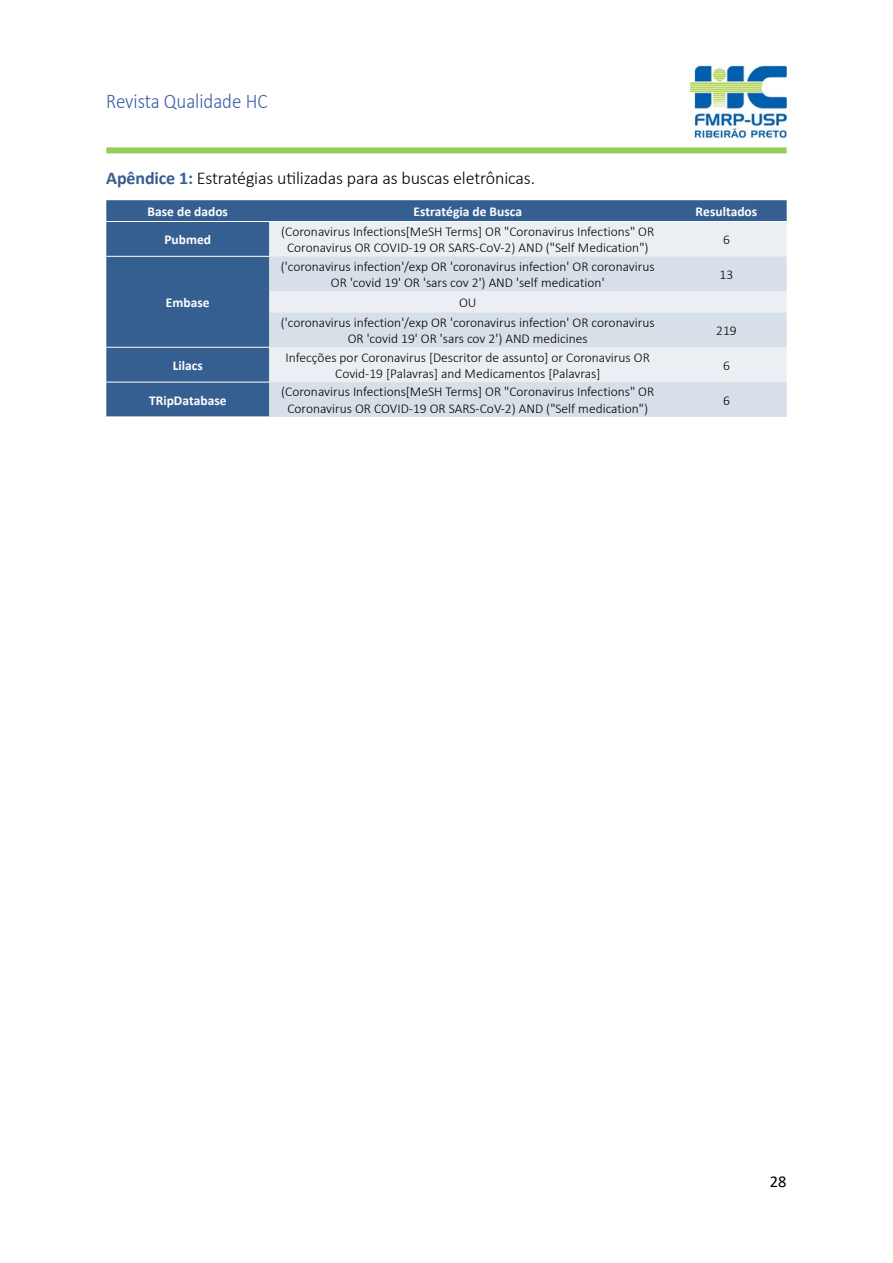
<style>
.page{position:relative;width:893px;height:1263px;background:#fff}
.page>*{position:absolute;margin:0;border:0;box-sizing:border-box;transform-origin:0 0}
.t1{font:300 21px "Calibri";color:#3f5ba9;scale:.9 1}
.t2{font:300 18px "Calibri";letter-spacing:-.01em;color:#000}
.t3{font:16.5px "Calibri";color:#000}
.t4{font:300 13.5px/16.2px "Calibri";color:#000;text-align:center}
.t5{font:700 13.5px "Calibri";color:#fff}
.s1{font-weight:700;color:#365f91}
</style>
<div class="page">
<img style="left:689px;top:65px;width:98px;height:74px">
<div style="left:106px;top:147px;width:681px;height:6px;background:#94ce58"></div>
<div style="left:106px;top:200px;width:681px;height:216px;background:#365f91"></div>
<div style="left:269px;top:222px;width:518px;height:34px;background:#ebeff4"></div>
<svg style="left:269px;top:256px;width:518px;height:161px;background:#dee4ec"></svg>
<hr style="left:106px;top:382px;width:163px;height:1px;background:#fff">
<hr style="left:106px;top:256px;width:163px;height:1px;background:#fff">
<hr style="left:106px;top:347px;width:163px;height:1px;background:#fff">
<hr style="left:106px;top:221px;width:163px;height:1px;background:#fff">
<hr style="left:269px;top:221px;width:397px;height:1px;background:#fff">
<hr style="left:666px;top:221px;width:121px;height:1px;background:#fff">
<h1 class="t1" style="left:106px;top:88px;width:181px">Revista Qualidade HC</h1>
<h2 class="t2" style="left:106px;top:166px;width:430px"><span class="s1">Apêndice 1:</span> Estratégias utilizadas para as buscas eletrônicas.</h2>
<p class="t5" style="left:148px;top:202px;width:82px">Base de dados</p>
<p class="t5" style="left:413px;top:202px;width:110px">Estratégia de Busca</p>
<p class="t5" style="left:696px;top:202px;width:63px">Resultados</p>
<p class="t5" style="left:164px;top:230px;width:48px">Pubmed</p>
<p class="t4" style="left:281px;top:223px;width:374px">(Coronavirus Infections[MeSH Terms] OR "Coronavirus Infections" OR<br>Coronavirus OR COVID-19 OR SARS-CoV-2) AND ("Self Medication")</p>
<p class="t4" style="left:723px;top:231px;width:8px">6</p>
<p class="t5" style="left:166px;top:293px;width:45px">Embase</p>
<p class="t4" style="left:281px;top:258px;width:375px">('coronavirus infection'/exp OR 'coronavirus infection' OR coronavirus<br>OR 'covid 19' OR 'sars cov 2') AND 'self medication'</p>
<p class="t4" style="left:720px;top:266px;width:15px">13</p>
<p class="t4" style="left:281px;top:292px;width:375px;line-height:20px">OU<br>('coronavirus infection'/exp OR 'coronavirus infection' OR coronavirus</p>
<p class="t4" style="left:348px;top:330px;width:242px">OR 'covid 19' OR 'sars cov 2') AND medicines</p>
<p class="t4" style="left:716px;top:322px;width:22px">219</p>
<p class="t5" style="left:173px;top:356px;width:32px">Lilacs</p>
<p class="t4" style="left:286px;top:349px;width:366px">Infecções por Coronavirus [Descritor de assunto] or Coronavirus OR<br>Covid-19 [Palavras] and Medicamentos [Palavras]</p>
<p class="t4" style="left:723px;top:357px;width:8px">6</p>
<p class="t5" style="left:149px;top:390px;width:79px">TRipDatabase</p>
<p class="t4" style="left:281px;top:384px;width:374px">(Coronavirus Infections[MeSH Terms] OR "Coronavirus Infections" OR<br>Coronavirus OR COVID-19 OR SARS-CoV-2) AND ("Self medication")</p>
<p class="t4" style="left:723px;top:392px;width:8px">6</p>
<p class="t3" style="left:770px;top:1170px;width:18px">28</p>
</div>
